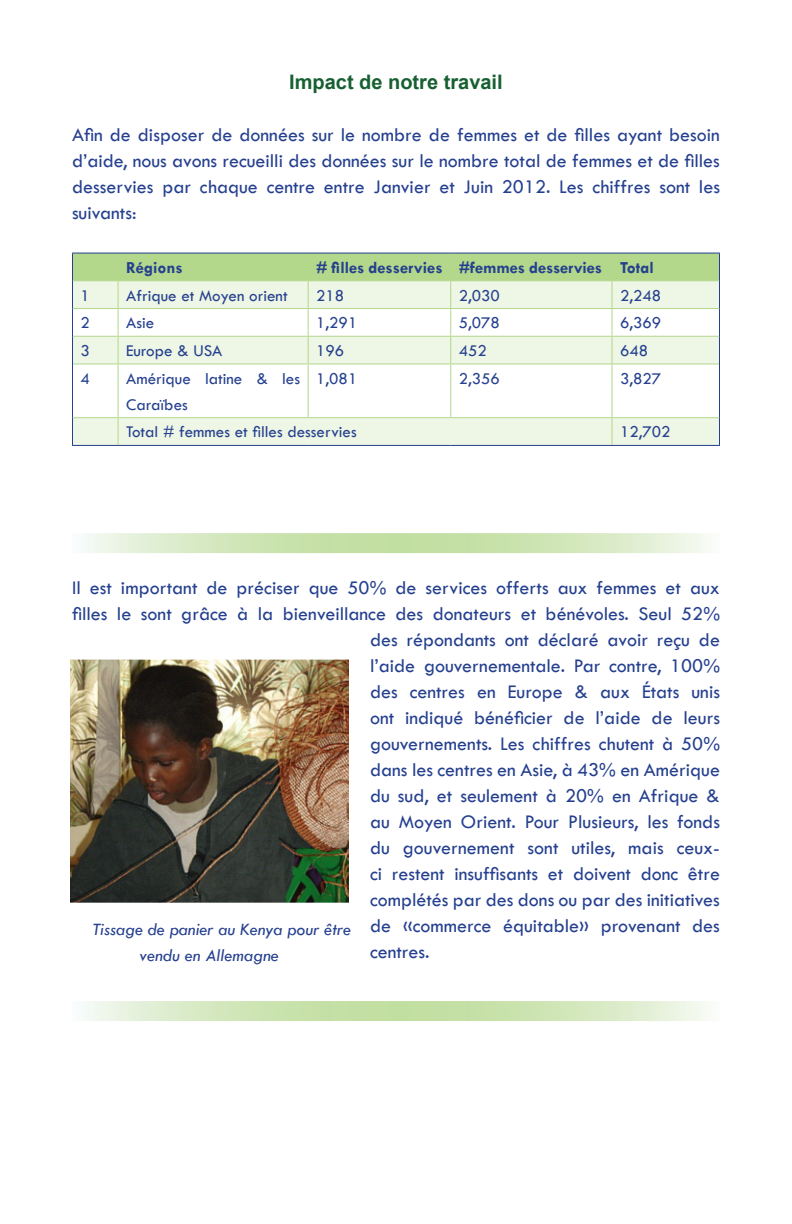
<style>
.page{position:relative;width:792px;height:1224px;background:#fff}
.page>*{position:absolute;margin:0;border:0;box-sizing:border-box;transform-origin:0 0}
.Body_text{font:20px/26px "Tw Cen";color:#25408f;text-align:justify}
.Body_text-2{font:700 20px "Arial";color:#166031}
.Body_text-3{font:italic 18px/26px "Tw Cen";color:#25408f}
.Body_text-4{font:17px/26px "Tw Cen";color:#25408f}
.Body_text-5{font:700 17px "Tw Cen";color:#25408f}
</style>
<div class="page">
<svg style="left:73px;top:364px;width:646px;height:81px"></svg>
<hr style="left:118px;top:364px;width:1px;height:53px;background:#b3d78b">
<hr style="left:308px;top:364px;width:1px;height:53px;background:#b3d78b">
<hr style="left:450px;top:364px;width:1px;height:53px;background:#b3d78b">
<hr style="left:612px;top:364px;width:1px;height:53px;background:#b3d78b">
<hr style="left:73px;top:417px;width:45px;height:1px;background:#b3d78b">
<hr style="left:118px;top:417px;width:190px;height:1px;background:#b3d78b">
<svg style="left:118px;top:418px;width:1px;height:27px"></svg>
<hr style="left:308px;top:417px;width:143px;height:1px;background:#b3d78b">
<hr style="left:451px;top:417px;width:161px;height:1px;background:#b3d78b">
<hr style="left:612px;top:417px;width:107px;height:1px;background:#b3d78b">
<svg style="left:612px;top:418px;width:1px;height:27px"></svg>
<svg style="left:72px;top:418px;width:1px;height:27px"></svg>
<svg style="left:719px;top:418px;width:1px;height:27px"></svg>
<svg style="left:72px;top:253px;width:648px;height:111px"></svg>
<hr style="left:72px;top:364px;width:1px;height:54px;background:#25408f">
<hr style="left:719px;top:364px;width:1px;height:54px;background:#25408f">
<hr style="left:72px;top:445px;width:46px;height:1px;background:#25408f">
<hr style="left:118px;top:445px;width:190px;height:1px;background:#25408f">
<hr style="left:308px;top:445px;width:143px;height:1px;background:#25408f">
<hr style="left:451px;top:445px;width:161px;height:1px;background:#25408f">
<hr style="left:612px;top:445px;width:108px;height:1px;background:#25408f">
<img style="left:70px;top:659px;width:279px;height:244px">
<svg style="left:85px;top:1001px;width:623px;height:20px;background:#d3e7bd"></svg>
<svg style="left:85px;top:533px;width:623px;height:20px;background:#d3e7bd"></svg>
<p class="Body_text-2" style="left:289px;top:68px;width:215px">Impact de notre travail</p>
<p class="Body_text" style="left:72px;top:121px;width:650px">Afin de disposer de données sur le nombre de femmes et de filles ayant besoin d’aide, nous avons recueilli des données sur le nombre total de femmes et de filles desservies par chaque centre entre Janvier et Juin 2012. Les chiffres sont les suivants:</p>
<p class="Body_text-5" style="left:126px;top:257px;width:58px">Régions</p>
<p class="Body_text-5" style="left:316px;top:257px;width:128px"># filles desservies</p>
<p class="Body_text-5" style="left:459px;top:257px;width:145px">#femmes desservies</p>
<p class="Body_text-5" style="left:620px;top:257px;width:35px">Total</p>
<p class="Body_text-4" style="left:80px;top:282px;width:11px">1</p>
<p class="Body_text-4" style="left:126px;top:282px;width:163px">Afrique et Moyen orient</p>
<p class="Body_text-4" style="left:316px;top:282px;width:30px">218</p>
<p class="Body_text-4" style="left:459px;top:282px;width:43px">2,030</p>
<p class="Body_text-4" style="left:620px;top:282px;width:43px">2,248</p>
<p class="Body_text-4" style="left:80px;top:310px;width:11px">2</p>
<p class="Body_text-4" style="left:126px;top:310px;width:30px">Asie</p>
<p class="Body_text-4" style="left:316px;top:310px;width:43px">1,291</p>
<p class="Body_text-4" style="left:459px;top:310px;width:43px">5,078</p>
<p class="Body_text-4" style="left:620px;top:310px;width:43px">6,369</p>
<p class="Body_text-4" style="left:80px;top:338px;width:11px">3</p>
<p class="Body_text-4" style="left:126px;top:338px;width:98px">Europe &amp; USA</p>
<p class="Body_text-4" style="left:316px;top:338px;width:30px">196</p>
<p class="Body_text-4" style="left:459px;top:338px;width:30px">452</p>
<p class="Body_text-4" style="left:620px;top:338px;width:30px">648</p>
<p class="Body_text-4" style="left:80px;top:365px;width:11px">4</p>
<p class="Body_text-4" style="left:126px;top:365px;width:176px">Amérique latine &amp; les<br>Caraïbes</p>
<p class="Body_text-4" style="left:316px;top:365px;width:43px">1,081</p>
<p class="Body_text-4" style="left:459px;top:365px;width:43px">2,356</p>
<p class="Body_text-4" style="left:620px;top:365px;width:43px">3,827</p>
<p class="Body_text-4" style="left:126px;top:419px;width:232px">Total # femmes et filles desservies</p>
<p class="Body_text-4" style="left:620px;top:419px;width:52px">12,702</p>
<p class="Body_text" style="left:72px;top:575px;width:649px">Il est important de préciser que 50% de services offerts aux femmes et aux</p>
<p class="Body_text" style="left:72px;top:601px;width:650px">filles le sont grâce à la bienveillance des donateurs et bénévoles. Seul 52%</p>
<p class="Body_text" style="left:370px;top:627px;width:351px">des répondants ont déclaré avoir reçu de</p>
<p class="Body_text" style="left:370px;top:653px;width:351px">l’aide gouvernementale. Par contre, 100%</p>
<p class="Body_text" style="left:370px;top:679px;width:352px">des centres en Europe &amp; aux États unis</p>
<p class="Body_text" style="left:370px;top:705px;width:351px">ont indiqué bénéficier de l’aide de leurs</p>
<p class="Body_text" style="left:370px;top:731px;width:352px">gouvernements. Les chiffres chutent à 50%</p>
<p class="Body_text" style="left:370px;top:757px;width:351px">dans les centres en Asie, à 43% en Amérique</p>
<p class="Body_text" style="left:370px;top:783px;width:351px">du sud, et seulement à 20% en Afrique &amp;</p>
<p class="Body_text" style="left:370px;top:809px;width:351px">au Moyen Orient. Pour Plusieurs, les fonds</p>
<p class="Body_text" style="left:370px;top:835px;width:351px">du gouvernement sont utiles, mais ceux-</p>
<p class="Body_text" style="left:370px;top:861px;width:351px">ci restent insuffisants et doivent donc être</p>
<p class="Body_text" style="left:370px;top:887px;width:351px">complétés par des dons ou par des initiatives</p>
<p class="Body_text" style="left:370px;top:913px;width:351px">de «commerce équitable» provenant des</p>
<p class="Body_text" style="left:370px;top:939px;width:61px">centres.</p>
<p class="Body_text-3" style="left:140px;top:916px;width:213px;text-indent:-47px">Tissage de panier au Kenya pour être vendu en Allemagne</p>
</div>
